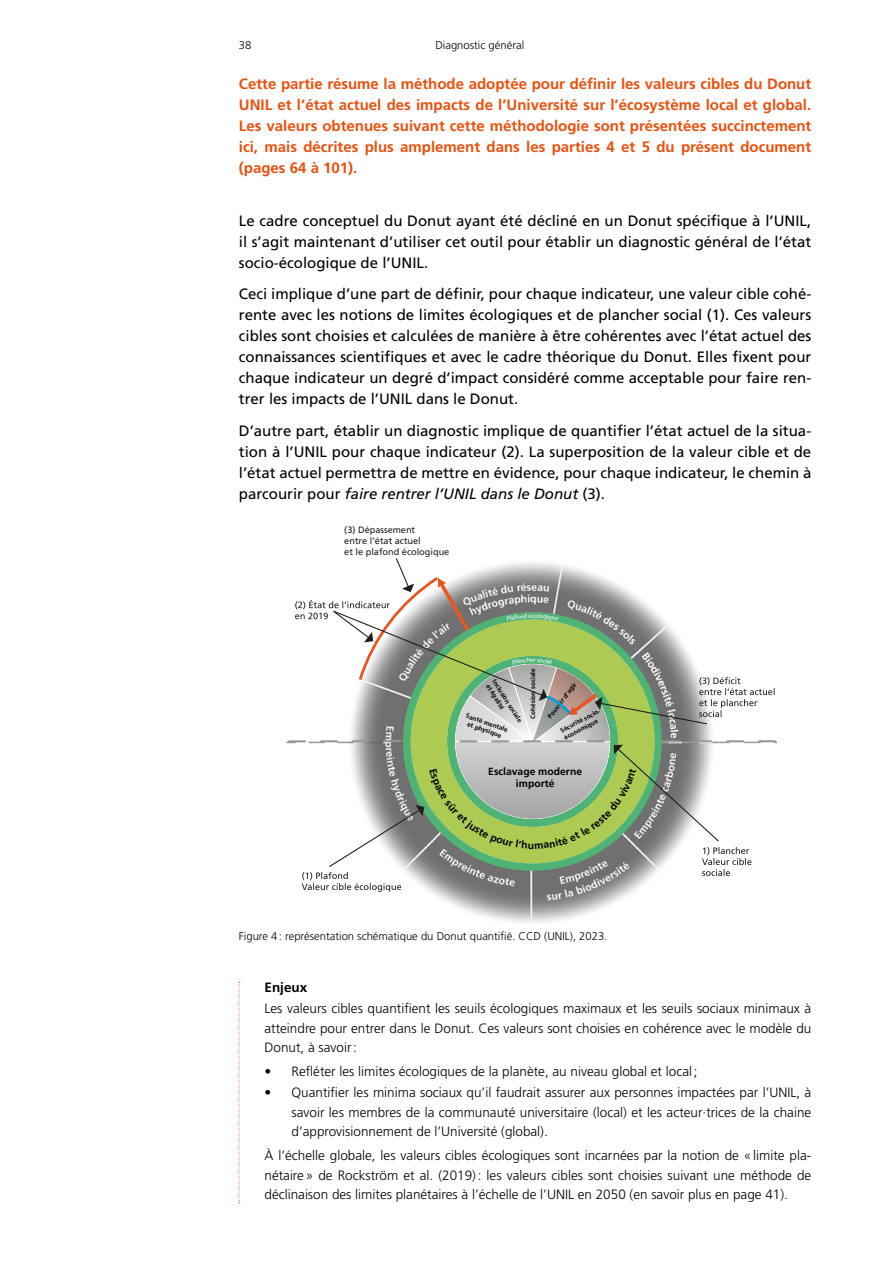
<style>
.page{position:relative;width:893px;height:1263px;background:#fff}
.page>*{position:absolute;margin:0;border:0;box-sizing:border-box;transform-origin:0 0}
.t1{font:15px/21px "Frutiger LT Std";color:#000;text-align:justify}
.t2{font:700 15px/21px "Frutiger LT Std";color:#e9500e;text-align:justify}
.t3{font:300 13.5px/19.5px "Frutiger LT Std";color:#000;text-align:justify}
.t4{font:700 13.5px "Frutiger LT Std";color:#000}
.t5{font:300 11.25px "Frutiger LT Std";color:#000}
.t6{font:700 10.35px "Frutiger LT Std";color:#000}
.t7{font:9.15px/10.9px "Frutiger LT Std";color:#1d1d1b}
.t8{font:700 6.45px/7.8px "Frutiger LT Std";color:#000}
.t9{font:6.45px "Myriad Pro";color:#fff}
.s1{font-style:italic}
</style>
<div class="page">
<svg style="left:239px;top:982px;width:1px;height:221px"></svg>
<img style="left:432px;top:892px;width:199px;height:32px">
<svg style="left:286px;top:558px;width:491px;height:334px"></svg>
<p class="t5" style="left:435px;top:39px;width:90px">Diagnostic général</p>
<p class="t5" style="left:239px;top:39px;width:14px">38</p>
<p class="t2" style="left:239px;top:74px;width:574px">Cette partie résume la méthode adoptée pour définir les valeurs cibles du Donut UNIL et l’état actuel des impacts de l’Université sur l’écosystème local et global.<br>Les valeurs obtenues suivant cette méthodologie sont présentées succinctement ici, mais décrites plus amplement dans les parties 4 et 5 du présent document (pages 64 à 101).</p>
<p class="t1" style="left:239px;top:210px;width:574px">Le cadre conceptuel du Donut ayant été décliné en un Donut spécifique à l’UNIL, il s’agit maintenant d’utiliser cet outil pour établir un diagnostic général de l’état socio-écologique de l’UNIL.</p>
<p class="t1" style="left:239px;top:284px;width:574px">Ceci implique d’une part de définir, pour chaque indicateur, une valeur cible cohé&shy;rente avec les notions de limites écologiques et de plancher social (1). Ces valeurs cibles sont choisies et calculées de manière à être cohérentes avec l’état actuel des connaissances scientifiques et avec le cadre théorique du Donut. Elles fixent pour chaque indicateur un degré d’impact considéré comme acceptable pour faire ren&shy;trer les impacts de l’UNIL dans le Donut.</p>
<p class="t1" style="left:239px;top:420px;width:574px">D’autre part, établir un diagnostic implique de quantifier l’état actuel de la situa&shy;tion à l’UNIL pour chaque indicateur (2). La superposition de la valeur cible et de l’état actuel permettra de mettre en évidence, pour chaque indicateur, le chemin à parcourir pour <span class="s1">faire rentrer l’UNIL dans le Donut</span> (3).</p>
<p class="t7" style="left:344px;top:525px;width:107px">(3) Dépassement<br>entre l’état actuel<br>et le plafond écologique</p>
<p class="t9" style="left:532px;top:612px;width:4px">c</p>
<p class="t8" style="left:498px;top:678px;width:51px;rotate:58deg">Inclusion sociale et égalité</p>
<p class="t8" style="left:529px;top:719px;width:52px;rotate:-90deg">Cohésion sociale</p>
<p class="t8" style="left:467px;top:712px;width:45px;text-align:center;rotate:19deg">Santé mentale et physique</p>
<p class="t8" style="left:546px;top:715px;width:44px;rotate:-52deg">Pouvoir d’agir</p>
<p class="t8" style="left:559px;top:728px;width:46px;rotate:-28deg">Sécurité socio&shy;économique</p>
<p class="t6" style="left:488px;top:765px;width:95px">Esclavage moderne</p>
<p class="t6" style="left:516px;top:777px;width:40px">importé</p>
<p class="t5" style="left:239px;top:930px;width:370px">Figure 4: représentation schématique du Donut quantifié. CCD (UNIL), 2023.</p>
<p class="t4" style="left:264px;top:980px;width:44px">Enjeux</p>
<p class="t3" style="left:264px;top:999px;width:548px">Les valeurs cibles quantifient les seuils écologiques maximaux et les seuils sociaux minimaux à atteindre pour entrer dans le Donut. Ces valeurs sont choisies en cohérence avec le modèle du Donut, à savoir:</p>
<p class="t3" style="left:264px;top:1062px;width:434px">• Refléter les limites écologiques de la planète, au niveau global et local;</p>
<p class="t3" style="left:291px;top:1083px;width:521px;text-indent:-27px">• Quantifier les minima sociaux qu’il faudrait assurer aux personnes impactées par l’UNIL, à savoir les membres de la communauté universitaire (local) et les acteur·trices de la chaine d’approvisionnement de l’Université (global).</p>
<p class="t3" style="left:264px;top:1146px;width:548px">À l’échelle globale, les valeurs cibles écologiques sont incarnées par la notion de «limite pla&shy;nétaire» de Rockström et al. (2019): les valeurs cibles sont choisies suivant une méthode de déclinaison des limites planétaires à l’échelle de l’UNIL en 2050 (en savoir plus en page 41).</p>
</div>
